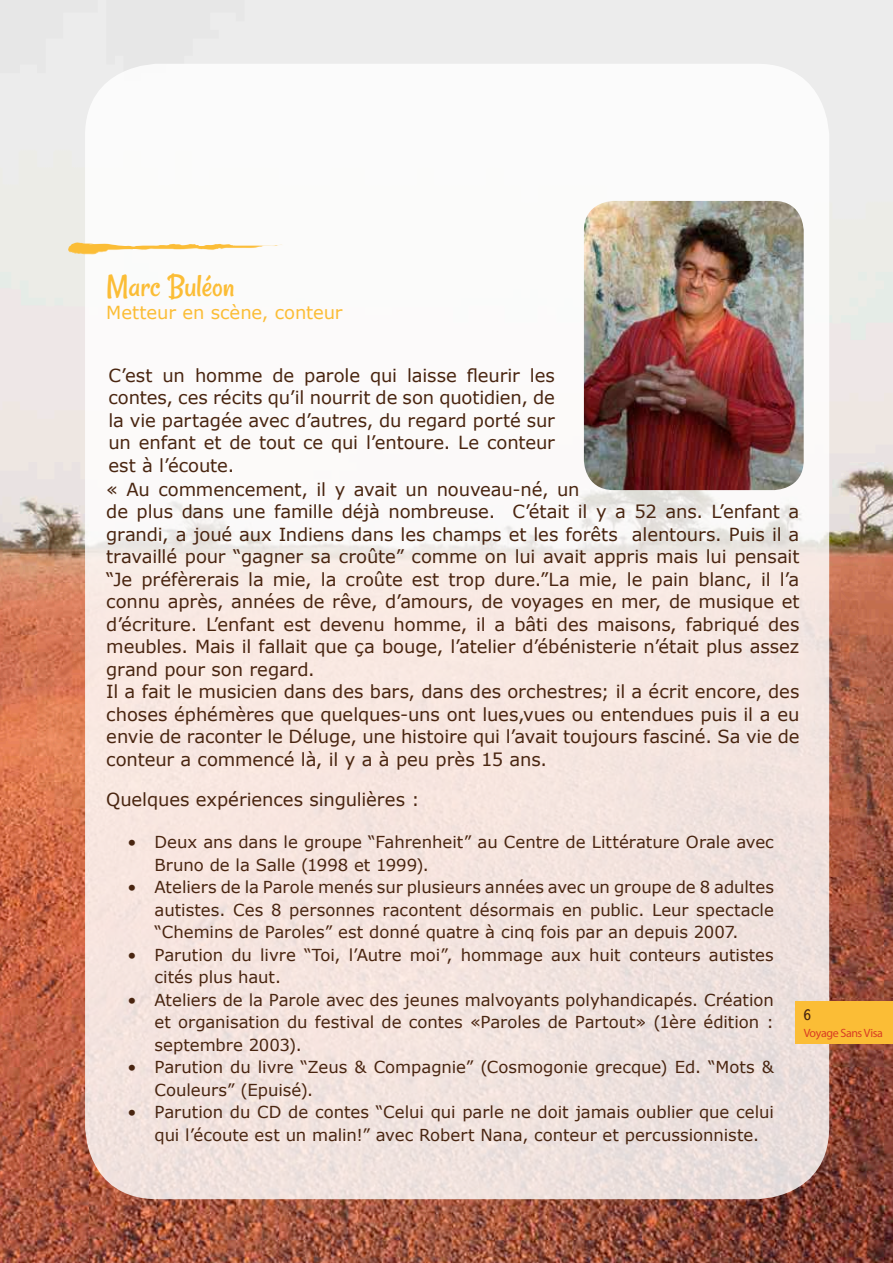
<style>
.page{position:relative;width:893px;height:1263px;background:#fff}
.page>*{position:absolute;margin:0;border:0;box-sizing:border-box;transform-origin:0 0}
.sous_titre{font:33px "Rancho";letter-spacing:-.01em;color:#fbbd36}
.texte_principal{font:18px/22.5px "Verdana";letter-spacing:-.01em;color:#492510;text-align:justify}
.texte_principal-2{font:18px "Verdana";letter-spacing:-.005em;color:#fbbd36}
.t1{font:16.5px/22.5px "Verdana";color:#492510}
.t2{font:15px "Rancho";color:#492510}
.t3{font:12px "Myriad Pro";letter-spacing:-.03em;color:#d93e23}
</style>
<div class="page">
<img style="left:0;top:0;width:893px;height:1263px">
<div style="left:85px;top:64px;width:744px;height:1135px;background:linear-gradient(to bottom,#feffff,#efdcd6);border-radius:72px"></div>
<div style="left:795px;top:1001px;width:98px;height:42px;background:#fbbd36"></div>
<svg style="left:68px;top:242px;width:216px;height:13px"></svg>
<img style="left:584px;top:201px;width:220px;height:289px">
<p class="sous_titre" style="left:106px;top:267px;width:130px">Marc Buléon</p>
<p class="texte_principal-2" style="left:106px;top:301px;width:238px">Metteur en scène, conteur</p>
<p class="texte_principal" style="left:108px;top:364px;width:448px">C’est un homme de parole qui laisse fleurir les contes, ces récits qu’il nourrit de son quotidien, de la vie partagée avec d’autres, du regard porté sur un enfant et de tout ce qui l’entoure. Le conteur est à l’écoute.</p>
<p class="texte_principal" style="left:106px;top:478px;width:695px;text-align:left">« Au commencement, il y avait un nouveau-né, un<br>de plus dans une famille déjà nombreuse. C’était il y a 52 ans. L’enfant a grandi, a joué aux Indiens dans les champs et les forêts alentours. Puis il a travaillé pour “gagner sa croûte” comme on lui avait appris mais lui pensait “Je préfèrerais la mie, la croûte est trop dure.”La mie, le pain blanc, il l’a connu après, années de rêve, d’amours, de voyages en mer, de musique et d’écriture. L’enfant est devenu homme, il a bâti des maisons, fabriqué des meubles. Mais il fallait que ça bouge, l’atelier d’ébénisterie n’était plus assez grand pour son regard.</p>
<p class="texte_principal" style="left:106px;top:680px;width:695px">Il a fait le musicien dans des bars, dans des orchestres; il a écrit encore, des choses éphémères que quelques-uns ont lues,vues ou entendues puis il a eu envie de raconter le Déluge, une histoire qui l’avait toujours fasciné. Sa vie de conteur a commencé là, il y a à peu près 15 ans.</p>
<p class="texte_principal" style="left:106px;top:788px;width:315px">Quelques expériences singulières :</p>
<p class="t1" style="left:155px;top:831px;width:621px;text-indent:-27px">• Deux ans dans le groupe “Fahrenheit” au Centre de Littérature Orale avec<br>Bruno de la Salle (1998 et 1999).</p>
<p class="t1" style="left:155px;top:876px;width:621px;text-align:justify;text-indent:-27px">• Ateliers de la Parole menés sur plusieurs années avec un groupe de 8 adultes autistes. Ces 8 personnes racontent désormais en public. Leur spectacle “Chemins de Paroles” est donné quatre à cinq fois par an depuis 2007.</p>
<p class="t1" style="left:155px;top:944px;width:621px;text-indent:-27px">• Parution du livre “Toi, l’Autre moi”, hommage aux huit conteurs autistes cités plus haut.</p>
<p class="t1" style="left:155px;top:989px;width:621px;text-align:justify;text-indent:-27px">• Ateliers de la Parole avec des jeunes malvoyants polyhandicapés. Création et organisation du festival de contes «Paroles de Partout» (1ère édition : septembre 2003).</p>
<p class="t1" style="left:155px;top:1056px;width:621px;text-indent:-27px">• Parution du livre “Zeus &amp; Compagnie” (Cosmogonie grecque) Ed. “Mots &amp;<br>Couleurs” (Epuisé).</p>
<p class="t1" style="left:155px;top:1101px;width:621px;text-indent:-27px">• Parution du CD de contes “Celui qui parle ne doit jamais oublier que celui qui l’écoute est un malin!” avec Robert Nana, conteur et percussionniste.</p>
<p class="t2" style="left:804px;top:1005px;width:9px">6</p>
<p class="t3" style="left:804px;top:1025px;width:81px">Voyage Sans Visa</p>
</div>
